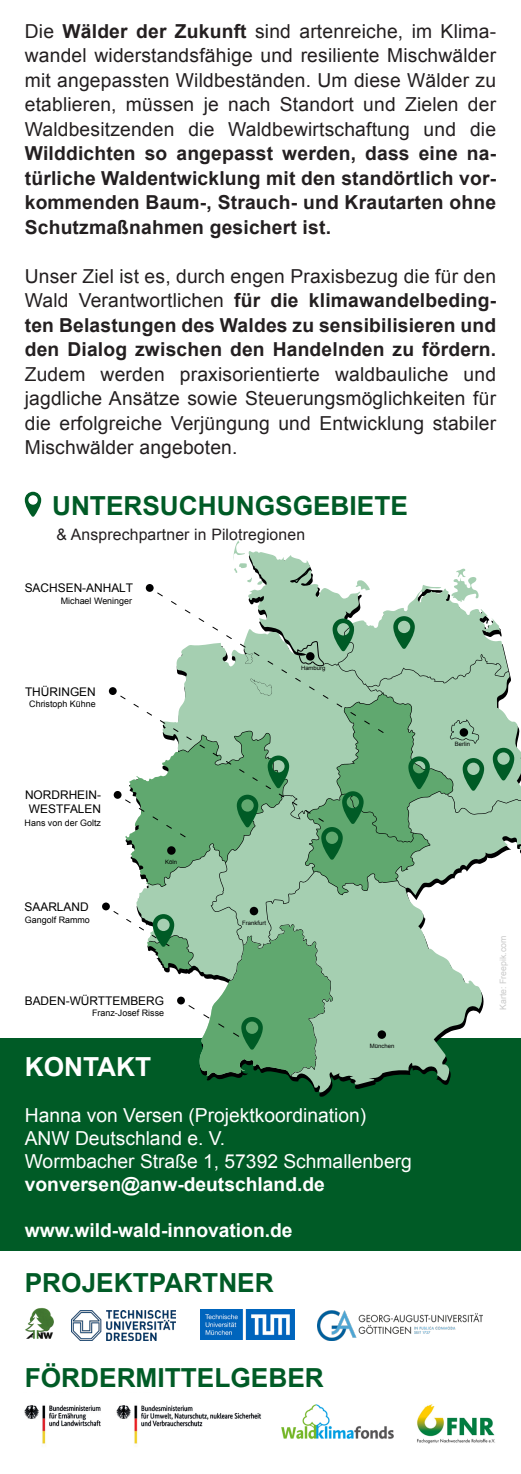
<style>
.page{position:relative;width:521px;height:1474px;background:#fff}
.page>*{position:absolute;margin:0;border:0;box-sizing:border-box;transform-origin:0 0}
.t1{font:700 26.25px "Arial";color:#005b26}
.t2{font:700 26.25px "Arial";color:#fff}
.t3{font:19.25px/24.5px "Arial";letter-spacing:.01em;color:#231f20;text-align:justify}
.t4{font:19.25px "Arial";color:#fff}
.t5{font:700 19.25px "Arial";color:#fff}
.t6{font:15.75px "Arial";letter-spacing:.01em;color:#231f20}
.t7{font:11.9px/14.3px "Arial";color:#000001;text-align:center}
.t8{font:8.92px "Arial";color:#000001}
.t9{font:8.75px "Arial";color:#c9c9c9}
.t10{font:5.95px "Arial";color:#000001}
.s1{font-weight:700}
</style>
<div class="page">
<div style="left:0;top:1038px;width:521px;height:212px;background:#005b26"></div>
<img style="left:281px;top:1404px;width:113px;height:35px">
<img style="left:24px;top:1405px;width:238px;height:39px">
<img style="left:417px;top:1404px;width:78px;height:40px">
<svg style="left:25px;top:492px;width:16px;height:25px"></svg>
<svg style="left:384px;top:585px;width:127px;height:93px;fill:#a5cfb1"></svg>
<svg style="left:451px;top:568px;width:28px;height:34px"></svg>
<svg style="left:250px;top:552px;width:120px;height:40px"></svg>
<svg style="left:288px;top:1076px;width:163px;height:16px"></svg>
<svg style="left:233px;top:540px;width:29px;height:44px"></svg>
<div style="left:146px;top:584px;width:8px;height:8px;background:#000001;border-radius:50%"></div>
<svg style="left:157px;top:592px;width:227px;height:86px"></svg>
<div style="left:109px;top:687px;width:8px;height:8px;background:#000001;border-radius:50%"></div>
<div style="left:102px;top:902px;width:8px;height:8px;background:#000001;border-radius:50%"></div>
<svg style="left:245px;top:653px;width:8px;height:11px"></svg>
<svg style="left:332px;top:618px;width:22px;height:33px"></svg>
<svg style="left:393px;top:616px;width:22px;height:33px"></svg>
<svg style="left:113px;top:678px;width:408px;height:398px"></svg>
<img style="left:25px;top:1307px;width:29px;height:32px">
<img style="left:317px;top:1310px;width:166px;height:30px">
<img style="left:71px;top:1310px;width:104px;height:30px">
<img style="left:201px;top:1309px;width:93px;height:30px">
<p class="t3" style="left:25px;top:19px;width:473px">Die <span class="s1">Wälder der Zukunft</span> sind artenreiche, im Klima&shy;wandel widerstandsfähige und resiliente Mischwälder mit angepassten Wildbeständen. Um diese Wälder zu etablieren, müssen je nach Standort und Zielen der Waldbesitzenden die Waldbewirtschaftung und die <span class="s1">Wilddichten so angepasst werden, dass eine na&shy;türliche Waldentwicklung mit den standörtlich vor&shy;kommenden Baum-, Strauch- und Krautarten ohne Schutzmaßnahmen gesichert ist.</span></p>
<p class="t3" style="left:25px;top:264px;width:473px">Unser Ziel ist es, durch engen Praxisbezug die für den Wald Verantwortlichen <span class="s1">für die klimawandelbeding&shy;ten Belastungen des Waldes zu sensibilisieren und den Dialog zwischen den Handelnden zu fördern.<br></span>Zudem werden praxisorientierte waldbauliche und jagdliche Ansätze sowie Steuerungsmöglichkeiten für die erfolgreiche Verjüngung und Entwicklung stabiler Mischwälder angeboten.</p>
<p class="t1" style="left:52px;top:488px;width:357px">UNTERSUCHUNGSGEBIETE</p>
<p class="t6" style="left:57px;top:524px;width:250px">&amp; Ansprechpartner in Pilotregionen</p>
<p class="t7" style="left:25px;top:580px;width:110px">SACHSEN-ANHALT</p>
<p class="t8" style="left:61px;top:594px;width:73px">Michael Weninger</p>
<p class="t7" style="left:25px;top:684px;width:72px">THÜRINGEN</p>
<p class="t8" style="left:29px;top:698px;width:68px">Christoph Kühne</p>
<p class="t7" style="left:25px;top:787px;width:78px">NORDRHEIN-<br>WESTFALEN</p>
<p class="t8" style="left:25px;top:816px;width:78px">Hans von der Goltz</p>
<p class="t7" style="left:25px;top:899px;width:66px">SAARLAND</p>
<p class="t8" style="left:25px;top:913px;width:67px">Gangolf Rammo</p>
<p class="t10" style="left:165px;top:857px;width:13px">Köln</p>
<p class="t7" style="left:25px;top:993px;width:141px">BADEN-WÜRTTEMBERG</p>
<p class="t8" style="left:92px;top:1007px;width:73px">Franz-Josef Risse</p>
<p class="t10" style="left:301px;top:664px;width:26px">Hamburg</p>
<p class="t10" style="left:242px;top:918px;width:25px">Frankfurt</p>
<p class="t10" style="left:370px;top:1042px;width:26px">München</p>
<p class="t2" style="left:25px;top:1049px;width:128px">KONTAKT</p>
<p class="t4" style="left:25px;top:1102px;width:343px">Hanna von Versen (Projektkoordination)</p>
<p class="t4" style="left:25px;top:1125px;width:202px">ANW Deutschland e. V.</p>
<p class="t4" style="left:25px;top:1148px;width:388px">Wormbacher Straße 1, 57392 Schmallenberg</p>
<p class="t5" style="left:25px;top:1171px;width:302px">vonversen@anw-deutschland.de</p>
<p class="t5" style="left:25px;top:1217px;width:269px">www.wild-wald-innovation.de</p>
<p class="t1" style="left:25px;top:1265px;width:250px">PROJEKTPARTNER</p>
<p class="t1" style="left:25px;top:1359px;width:300px">FÖRDERMITTELGEBER</p>
<p class="t10" style="left:455px;top:740px;width:17px">Berlin</p>
<p class="t9" style="left:497px;top:1009px;width:75px;rotate:-90deg">Karte: Freepik.com</p>
</div>
